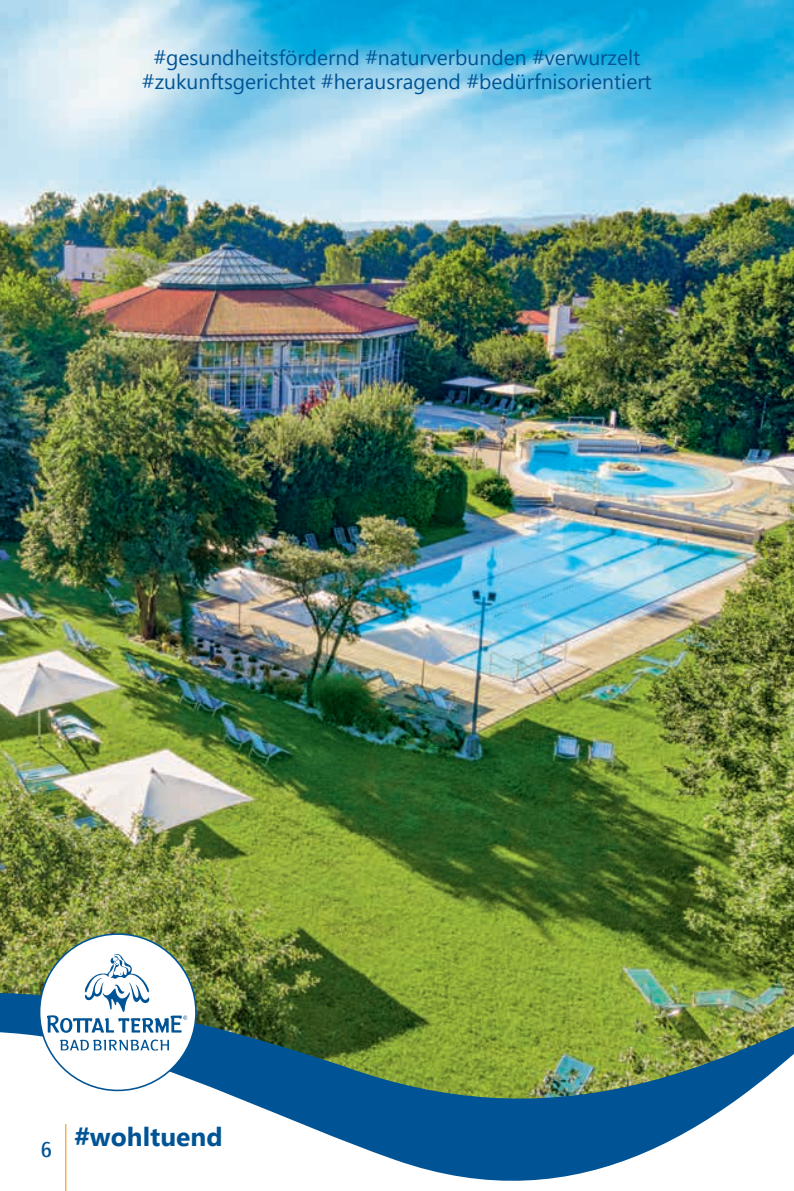
<style>
.page{position:relative;width:794px;height:1191px;background:#fff}
.page>*{position:absolute;margin:0;border:0;box-sizing:border-box;transform-origin:0 0}
.t1{font:700 26.25px "Gadugi";color:#005495}
.t2{font:21px/24.5px "Gadugi";color:#005495;text-align:center}
.t3{font:21px "Bad Birnbach Susan";color:#005495}
</style>
<div class="page">
<img style="left:0;top:0;width:794px;height:975px">
<svg style="left:0;top:975px;width:794px;height:216px"></svg>
<div style="left:40px;top:934px;width:156px;height:156px;background:#fff;border-radius:50%"></div>
<svg style="left:60px;top:1039px;width:109px;height:11px"></svg>
<svg style="left:47px;top:954px;width:140px;height:78px"></svg>
<hr style="left:65px;top:1124px;width:1px;height:67px;background:#faa633">
<p class="t2" style="left:142px;top:45px;width:511px">#gesundheitsfördernd #naturverbunden #verwurzelt #zukunftsgerichtet #herausragend #bedürfnisorientiert</p>
<p class="t3" style="left:41px;top:1135px;width:13px">6</p>
<p class="t1" style="left:74px;top:1120px;width:150px">#wohltuend</p>
</div>
